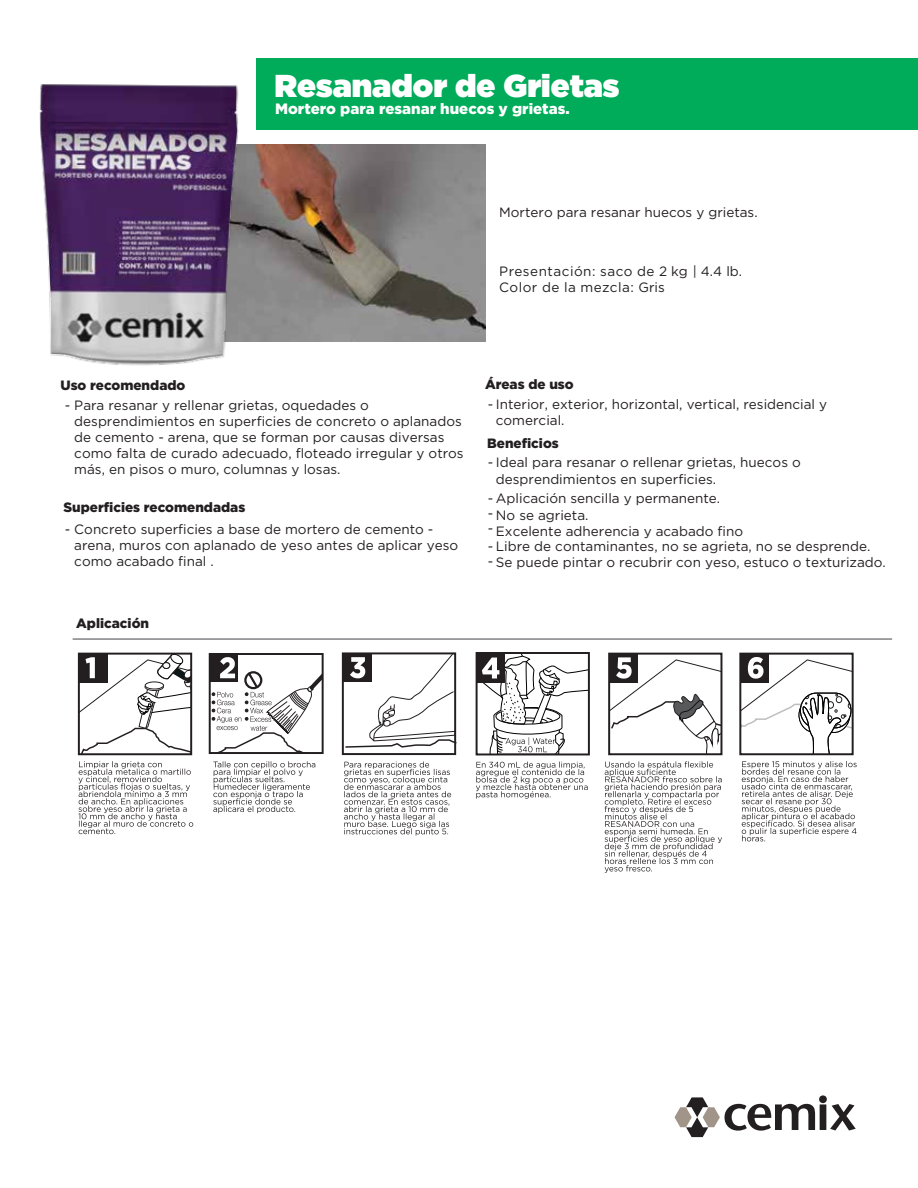
<style>
.page{position:relative;width:918px;height:1188px;background:#fff}
.page>*{position:absolute;margin:0;border:0;box-sizing:border-box;transform-origin:0 0}
.t1{font:900 31.65px "Gotham";color:#fff}
.t2{font:900 15px "Gotham";color:#fff}
.t3{font:13.5px/16.2px "Gotham";color:#231f20}
.t4{font:900 13.5px "Gotham";color:#231f20}
.t5{font:13.5px/16.2px "Gotham";letter-spacing:.04em;color:#231f20}
</style>
<div class="page">
<svg style="left:675px;top:1095px;width:181px;height:42px"></svg>
<hr style="left:73px;top:638px;width:819px;height:2px;background:#87878a">
<div style="left:256px;top:58px;width:662px;height:72px;background:#00ab59"></div>
<img style="left:315px;top:144px;width:170px;height:198px">
<img style="left:39px;top:84px;width:276px;height:282px">
<div style="left:209px;top:653px;width:115px;height:101px;border:2px solid #231f20"></div>
<div style="left:209px;top:653px;width:29px;height:29px;background:#231f20"></div>
<svg style="left:210px;top:657px;width:113px;height:96px"></svg>
<svg style="left:213px;top:761px;width:102px;height:52px"></svg>
<svg style="left:476px;top:762px;width:112px;height:37px"></svg>
<svg style="left:605px;top:761px;width:117px;height:112px"></svg>
<svg style="left:742px;top:761px;width:115px;height:80px"></svg>
<div style="left:78px;top:653px;width:114px;height:102px;border:2px solid #231f20"></div>
<svg style="left:79px;top:654px;width:112px;height:100px"></svg>
<div style="left:608px;top:653px;width:114px;height:102px;border:2px solid #231f20"></div>
<div style="left:609px;top:654px;width:29px;height:28px;background:#231f20"></div>
<svg style="left:609px;top:657px;width:112px;height:97px"></svg>
<div style="left:739px;top:653px;width:115px;height:102px;border:2px solid #231f20"></div>
<div style="left:740px;top:654px;width:29px;height:28px;background:#231f20"></div>
<svg style="left:740px;top:657px;width:113px;height:97px"></svg>
<svg style="left:78px;top:761px;width:115px;height:73px"></svg>
<svg style="left:475px;top:652px;width:115px;height:104px"></svg>
<div style="left:342px;top:652px;width:114px;height:103px;border:2px solid #231f20"></div>
<div style="left:343px;top:653px;width:29px;height:29px;background:#231f20"></div>
<svg style="left:344px;top:761px;width:107px;height:75px"></svg>
<svg style="left:344px;top:652px;width:113px;height:97px"></svg>
<h1 class="t1" style="left:275px;top:63px;width:346px">Resanador de Grietas</h1>
<p class="t2" style="left:275px;top:99px;width:296px">Mortero para resanar huecos y grietas.</p>
<p class="t3" style="left:499px;top:204px;width:260px">Mortero para resanar huecos y grietas.</p>
<p class="t5" style="left:499px;top:262px;width:245px">Presentación: saco de 2 kg | 4.4 lb.<br>Color de la mezcla: Gris</p>
<p class="t4" style="left:60px;top:376px;width:126px">Uso recomendado</p>
<p class="t3" style="left:74px;top:396px;width:391px;text-indent:-9px">- Para resanar y rellenar grietas, oquedades o desprendimientos en superficies de concreto o aplanados de cemento - arena, que se forman por causas diversas como falta de curado adecuado, floteado irregular y otros más, en pisos o muro, columnas y losas.</p>
<p class="t4" style="left:63px;top:498px;width:183px">Superficies recomendadas</p>
<p class="t3" style="left:74px;top:520px;width:385px;text-indent:-9px">- Concreto superficies a base de mortero de cemento - arena, muros con aplanado de yeso antes de aplicar yeso como acabado final .</p>
<p class="t4" style="left:76px;top:614px;width:74px">Aplicación</p>
<p class="t4" style="left:485px;top:375px;width:90px">Áreas de uso</p>
<p class="t3" style="left:496px;top:395px;width:333px;text-indent:-8px">- Interior, exterior, horizontal, vertical, residencial y comercial.</p>
<p class="t4" style="left:487px;top:433px;width:73px">Beneficios</p>
<p class="t3" style="left:496px;top:454px;width:306px;text-indent:-8px">- Ideal para resanar o rellenar grietas, huecos o desprendimientos en superficies.</p>
<p class="t3" style="left:488px;top:490px;width:234px">- Aplicación sencilla y permanente.</p>
<p class="t3" style="left:488px;top:508px;width:102px;line-height:13.8px">- No se agrieta. -</p>
<p class="t3" style="left:496px;top:523px;width:249px">Excelente adherencia y acabado fino</p>
<p class="t3" style="left:488px;top:538px;width:384px">- Libre de contaminantes, no se agrieta, no se desprende.</p>
<p class="t3" style="left:488px;top:554px;width:399px">- Se puede pintar o recubrir con yeso, estuco o texturizado.</p>
</div>
